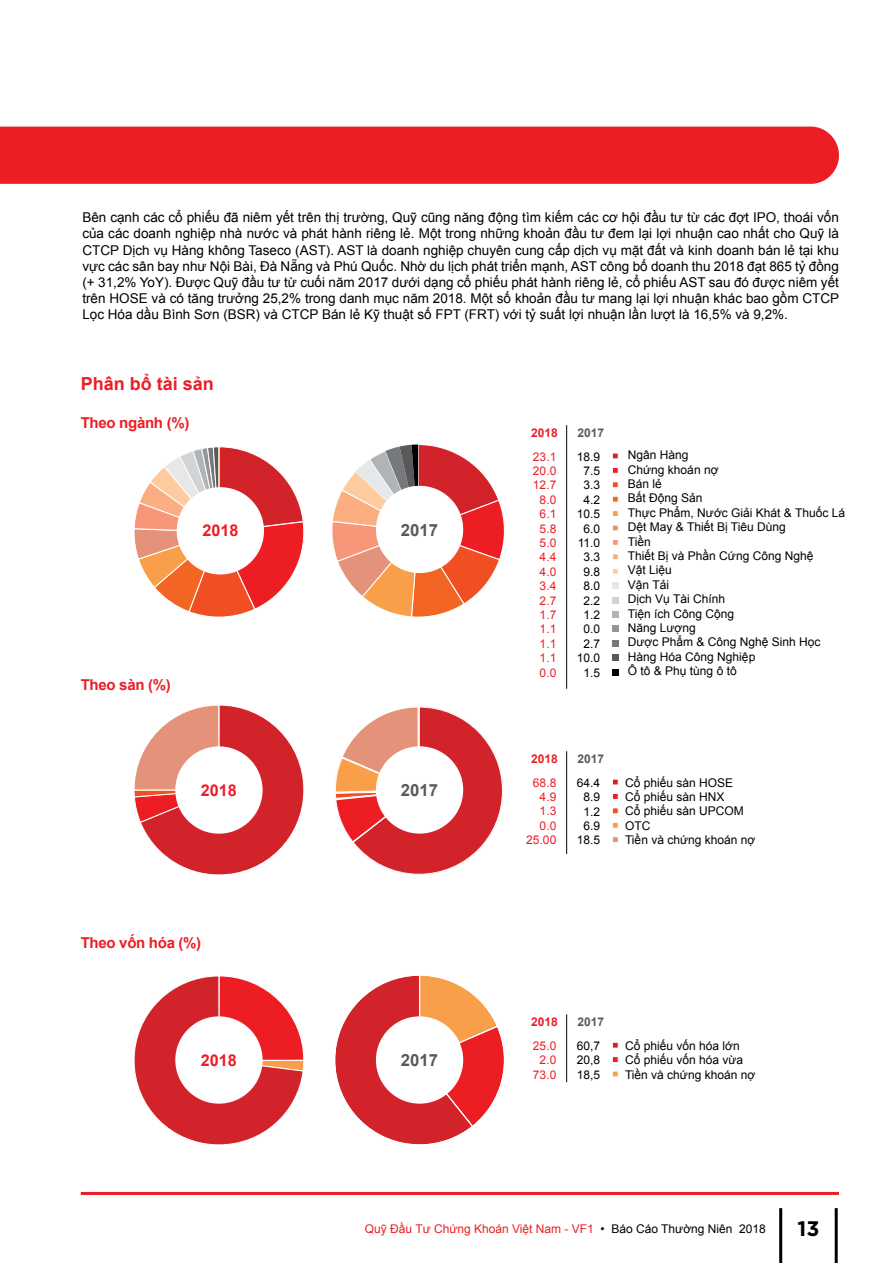
<style>
.page{position:relative;width:893px;height:1263px;background:#fff}
.page>*{position:absolute;margin:0;border:0;box-sizing:border-box;transform-origin:0 0}
.t1{font:700 21px "Gotham";color:#000}
.t2{font:700 18px "Arial";color:#ed1d24}
.t3{font:700 16.8px "Arial";color:#58595b}
.t4{font:700 16.2px "Arial";color:#ed1d24}
.t5{font:700 15px "Arial";letter-spacing:-.02em;color:#ed1d24}
.t6{font:13.5px/16.2px "Arial";color:#000;text-align:justify}
.t7{font:12px/14.4px "Arial";color:#000}
.t8{font:12px/14.4px "Arial";color:#ed1d24;text-align:center}
.t9{font:700 12px "Arial";color:#ed1d24}
.t10{font:700 12px "Arial";color:#58595b}
.s1{color:#000}
</style>
<div class="page">
<div style="left:0;top:127px;width:839px;height:57px;background:#ed1d24"></div>
<hr style="left:779px;top:1208px;width:3px;height:55px;background:#000">
<hr style="left:835px;top:1208px;width:3px;height:55px;background:#000">
<hr style="left:81px;top:1192px;width:758px;height:3px;background:#ed1d24">
<svg style="left:134px;top:976px;width:170px;height:169px"></svg>
<svg style="left:134px;top:446px;width:170px;height:171px"></svg>
<svg style="left:134px;top:705px;width:170px;height:170px"></svg>
<svg style="left:334px;top:706px;width:169px;height:169px"></svg>
<svg style="left:335px;top:975px;width:169px;height:170px"></svg>
<svg style="left:332px;top:444px;width:173px;height:173px"></svg>
<div style="left:177px;top:487px;width:87px;height:87px;background:#fff;border-radius:50%"></div>
<div style="left:175px;top:746px;width:88px;height:88px;background:#fff;border-radius:50%"></div>
<div style="left:175px;top:1016px;width:88px;height:88px;background:#fff;border-radius:50%"></div>
<div style="left:376px;top:746px;width:87px;height:88px;background:#fff;border-radius:50%"></div>
<hr style="left:566px;top:425px;width:1px;height:264px;background:#000">
<hr style="left:566px;top:751px;width:1px;height:103px;background:#000">
<hr style="left:566px;top:1014px;width:1px;height:68px;background:#000">
<div style="left:376px;top:486px;width:87px;height:87px;background:#fff;border-radius:50%"></div>
<svg style="left:612px;top:453px;width:6px;height:6px"></svg>
<svg style="left:612px;top:468px;width:6px;height:5px"></svg>
<svg style="left:612px;top:482px;width:6px;height:6px"></svg>
<svg style="left:612px;top:496px;width:6px;height:6px"></svg>
<svg style="left:612px;top:511px;width:6px;height:5px"></svg>
<svg style="left:612px;top:525px;width:6px;height:6px"></svg>
<svg style="left:612px;top:540px;width:6px;height:5px"></svg>
<svg style="left:612px;top:554px;width:6px;height:6px"></svg>
<svg style="left:613px;top:568px;width:5px;height:6px"></svg>
<svg style="left:612px;top:583px;width:6px;height:6px"></svg>
<svg style="left:612px;top:597px;width:6px;height:6px"></svg>
<svg style="left:612px;top:611px;width:6px;height:6px"></svg>
<svg style="left:612px;top:626px;width:6px;height:6px"></svg>
<svg style="left:612px;top:640px;width:6px;height:6px"></svg>
<svg style="left:612px;top:655px;width:6px;height:6px"></svg>
<svg style="left:612px;top:669px;width:6px;height:6px"></svg>
<svg style="left:612px;top:779px;width:6px;height:6px"></svg>
<svg style="left:612px;top:794px;width:6px;height:5px"></svg>
<svg style="left:612px;top:808px;width:6px;height:6px"></svg>
<svg style="left:612px;top:822px;width:6px;height:6px"></svg>
<svg style="left:612px;top:837px;width:6px;height:5px"></svg>
<svg style="left:612px;top:1042px;width:6px;height:6px"></svg>
<svg style="left:612px;top:1056px;width:6px;height:6px"></svg>
<svg style="left:612px;top:1071px;width:6px;height:6px"></svg>
<div style="left:376px;top:1016px;width:87px;height:88px;background:#fff;border-radius:50%"></div>
<p class="t6" style="left:82px;top:209px;width:758px">Bên cạnh các cổ phiếu đã niêm yết trên thị trường, Quỹ cũng năng động tìm kiếm các cơ hội đầu tư từ các đợt IPO, thoái vốn của các doanh nghiệp nhà nước và phát hành riêng lẻ. Một trong những khoản đầu tư đem lại lợi nhuận cao nhất cho Quỹ là CTCP Dịch vụ Hàng không Taseco (AST). AST là doanh nghiệp chuyên cung cấp dịch vụ mặt đất và kinh doanh bán lẻ tại khu vực các sân bay như Nội Bài, Đà Nẵng và Phú Quốc. Nhờ du lịch phát triển mạnh, AST công bố doanh thu 2018 đạt 865 tỷ đồng (+ 31,2% YoY). Được Quỹ đầu tư từ cuối năm 2017 dưới dạng cổ phiếu phát hành riêng lẻ, cổ phiếu AST sau đó được niêm yết trên HOSE và có tăng trưởng 25,2% trong danh mục năm 2018. Một số khoản đầu tư mang lại lợi nhuận khác bao gồm CTCP Lọc Hóa dầu Bình Sơn (BSR) và CTCP Bán lẻ Kỹ thuật số FPT (FRT) với tỷ suất lợi nhuận lần lượt là 16,5% và 9,2%.</p>
<h2 class="t2" style="left:81px;top:371px;width:135px">Phân bổ tài sản</h2>
<p class="t5" style="left:81px;top:413px;width:110px">Theo ngành (%)</p>
<p class="t4" style="left:202px;top:519px;width:38px">2018</p>
<p class="t3" style="left:401px;top:518px;width:39px">2017</p>
<p class="t5" style="left:81px;top:674px;width:92px">Theo sàn (%)</p>
<p class="t4" style="left:201px;top:779px;width:38px">2018</p>
<p class="t3" style="left:401px;top:779px;width:39px">2017</p>
<p class="t5" style="left:81px;top:933px;width:122px">Theo vốn hóa (%)</p>
<p class="t4" style="left:201px;top:1049px;width:38px">2018</p>
<p class="t3" style="left:401px;top:1049px;width:39px">2017</p>
<p class="t9" style="left:531px;top:425px;width:28px">2018</p>
<p class="t8" style="left:533px;top:449px;width:25px">23.1<br>20.0<br>12.7<br>8.0<br>6.1<br>5.8<br>5.0<br>4.4<br>4.0<br>3.4<br>2.7<br>1.7<br>1.1<br>1.1<br>1.1<br>0.0</p>
<p class="t10" style="left:578px;top:425px;width:28px">2017</p>
<p class="t7" style="left:577px;top:449px;width:25px;text-align:center">18.9<br>7.5<br>3.3<br>4.2<br>10.5<br>6.0<br>11.0<br>3.3<br>9.8<br>8.0<br>2.2<br>1.2<br>0.0<br>2.7<br>10.0<br>1.5</p>
<p class="t7" style="left:628px;top:448px;width:219px">Ngân Hàng<br>Chứng khoán nợ<br>Bán lẻ<br>Bất Động Sản<br>Thực Phẩm, Nước Giải Khát &amp; Thuốc Lá<br>Dệt May &amp; Thiết Bị Tiêu Dùng<br>Tiền<br>Thiết Bị và Phần Cứng Công Nghệ<br>Vật Liệu<br>Vận Tải<br>Dịch Vụ Tài Chính<br>Tiện ích Công Cộng<br>Năng Lượng<br>Dược Phẩm &amp; Công Nghệ Sinh Học<br>Hàng Hóa Công Nghiệp<br>Ô tô &amp; Phụ tùng ô tô</p>
<p class="t9" style="left:531px;top:751px;width:28px">2018</p>
<p class="t8" style="left:526px;top:775px;width:32px;text-align:right">68.8<br>4.9<br>1.3<br>0.0<br>25.00</p>
<p class="t10" style="left:578px;top:751px;width:28px">2017</p>
<p class="t7" style="left:577px;top:775px;width:25px;text-align:center">64.4<br>8.9<br>1.2<br>6.9<br>18.5</p>
<p class="t7" style="left:625px;top:775px;width:132px">Cổ phiếu sàn HOSE<br>Cổ phiếu sàn HNX<br>Cổ phiếu sàn UPCOM<br>OTC<br>Tiền và chứng khoán nợ</p>
<p class="t9" style="left:531px;top:1014px;width:28px">2018</p>
<p class="t8" style="left:533px;top:1038px;width:25px">25.0<br>2.0<br>73.0</p>
<p class="t10" style="left:578px;top:1014px;width:28px">2017</p>
<p class="t7" style="left:577px;top:1038px;width:25px;text-align:justify">60,7<br>20,8<br>18,5</p>
<p class="t7" style="left:625px;top:1038px;width:132px">Cổ phiếu vốn hóa lớn<br>Cổ phiếu vốn hóa vừa<br>Tiền và chứng khoán nợ</p>
<p class="t8" style="left:365px;top:1221px;width:403px">Quỹ Đầu Tư Chứng Khoán Việt Nam - VF1 <span class="s1">• Báo Cáo Thường Niên 2018</span></p>
<h1 class="t1" style="left:797px;top:1214px;width:23px">13</h1>
</div>
